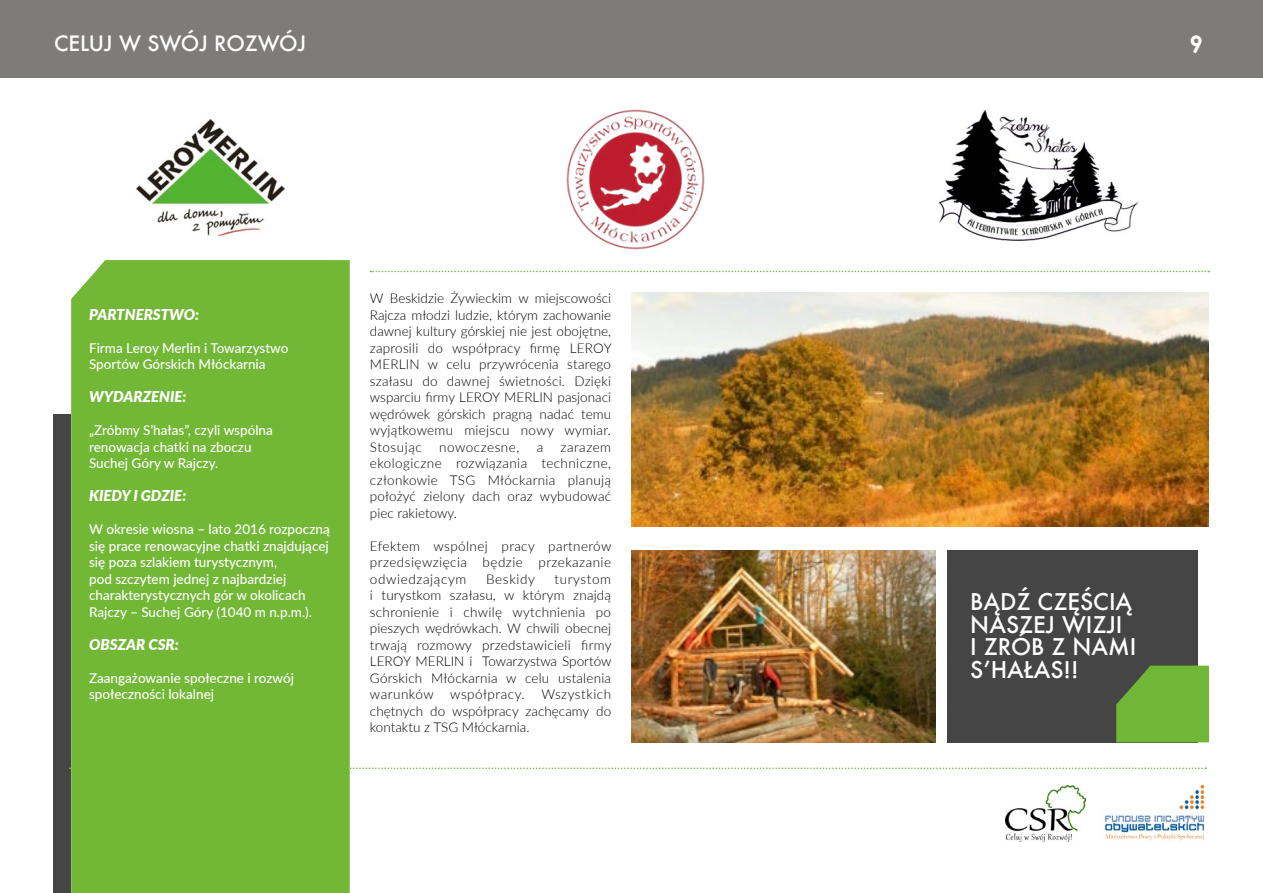
<style>
.page{position:relative;width:1263px;height:893px;background:#fff}
.page>*{position:absolute;margin:0;border:0;box-sizing:border-box;transform-origin:0 0}
.t1{font:700 24px "Century Gothic";color:#fff}
.t2{font:500 22.5px/22.5px "Futura";color:#fff}
.t3{font:500 20.7px "Futura";color:#fff}
.t4{font:italic 900 15px "Lato";color:#fff}
.t5{font:300 13.5px/16.5px "Lato";letter-spacing:.015em;color:#000;text-align:justify}
.t6{font:500 13.5px/16.5px "Lato";color:#fff}
.t7{font:300 13.5px "Lato";letter-spacing:.04em;color:#000}
.t8{font:300 13.5px "Lato";letter-spacing:.045em;color:#000}
</style>
<div class="page">
<div style="left:71px;top:260px;width:279px;height:633px;background:#72b735"></div>
<div style="left:54px;top:415px;width:17px;height:478px;background:#454545"></div>
<div style="left:948px;top:550px;width:250px;height:192px;background:#454545"></div>
<svg style="left:70px;top:767px;width:1136px;height:2px"></svg>
<div style="left:0;top:0;width:1263px;height:77px;background:#7d7c7b"></div>
<img style="left:1104px;top:784px;width:101px;height:57px">
<img style="left:1005px;top:786px;width:81px;height:56px">
<svg style="left:371px;top:271px;width:838px;height:1px"></svg>
<img style="left:137px;top:119px;width:147px;height:116px">
<img style="left:566px;top:109px;width:139px;height:141px">
<img style="left:939px;top:110px;width:199px;height:131px">
<img style="left:631px;top:550px;width:304px;height:192px">
<img style="left:631px;top:292px;width:578px;height:234px">
<svg style="left:1116px;top:666px;width:93px;height:76px;background:#6cac38"></svg>
<h3 class="t3" style="left:54px;top:29px;width:254px">CELUJ W SWÓJ ROZWÓJ</h3>
<p class="t4" style="left:89px;top:303px;width:112px">PARTNERSTWO:</p>
<p class="t6" style="left:89px;top:339px;width:201px">Firma Leroy Merlin i Towarzystwo<br>Sportów Górskich Młóckarnia</p>
<p class="t4" style="left:89px;top:386px;width:99px">WYDARZENIE:</p>
<p class="t6" style="left:89px;top:422px;width:185px">„Zróbmy S’hałas”, czyli wspólna renowacja chatki na zboczu<br>Suchej Góry w Rajczy.</p>
<p class="t4" style="left:89px;top:485px;width:99px">KIEDY I GDZIE:</p>
<p class="t6" style="left:89px;top:521px;width:242px">W okresie wiosna – lato 2016 rozpoczną się prace renowacyjne chatki znajdującej się poza szlakiem turystycznym,<br>pod szczytem jednej z najbardziej charakterystycznych gór w okolicach Rajczy – Suchej Góry (1040 m n.p.m.).</p>
<p class="t4" style="left:89px;top:633px;width:91px">OBSZAR CSR:</p>
<p class="t6" style="left:89px;top:669px;width:207px">Zaangażowanie społeczne i rozwój społeczności lokalnej</p>
<p class="t5" style="left:370px;top:289px;width:243px">W Beskidzie Żywieckim w miejscowości Rajcza młodzi ludzie, którym zachowanie dawnej kultury górskiej nie jest obojętne, zaprosili do współpracy firmę LEROY MERLIN w celu przywrócenia starego szałasu do dawnej świetności. Dzięki wsparciu firmy LEROY MERLIN pasjonaci wędrówek górskich pragną nadać temu wyjątkowemu miejscu nowy wymiar.<br>Stosując</p>
<p class="t5" style="left:370px;top:438px;width:243px;text-indent:191px">zarazem ekologiczne rozwiązania techniczne, członkowie TSG Młóckarnia planują położyć zielony dach oraz wybudować piec rakietowy.</p>
<p class="t5" style="left:370px;top:537px;width:243px">Efektem wspólnej pracy partnerów przedsięwzięcia będzie przekazanie odwiedzającym</p>
<p class="t7" style="left:439px;top:437px;width:82px">nowoczesne,</p>
<p class="t5" style="left:537px;top:438px;width:8px">a</p>
<p class="t8" style="left:486px;top:569px;width:50px">Beskidy</p>
<p class="t5" style="left:370px;top:570px;width:243px;text-indent:184px">turystom i turystkom szałasu, w którym znajdą schronienie i chwilę wytchnienia po pieszych wędrówkach. W chwili obecnej trwają rozmowy przedstawicieli firmy LEROY MERLIN i Towarzystwa Sportów Górskich Młóckarnia w celu ustalenia warunków współpracy. Wszystkich chętnych do współpracy zachęcamy do kontaktu z TSG Młóckarnia.</p>
<h1 class="t1" style="left:1189px;top:29px;width:15px">9</h1>
<h2 class="t2" style="left:970px;top:590px;width:168px">BĄDŹ CZĘŚCIĄ<br>NASZEJ WIZJI<br>I ZRÓB Z NAMI<br>S’HAŁAS!!</h2>
</div>
